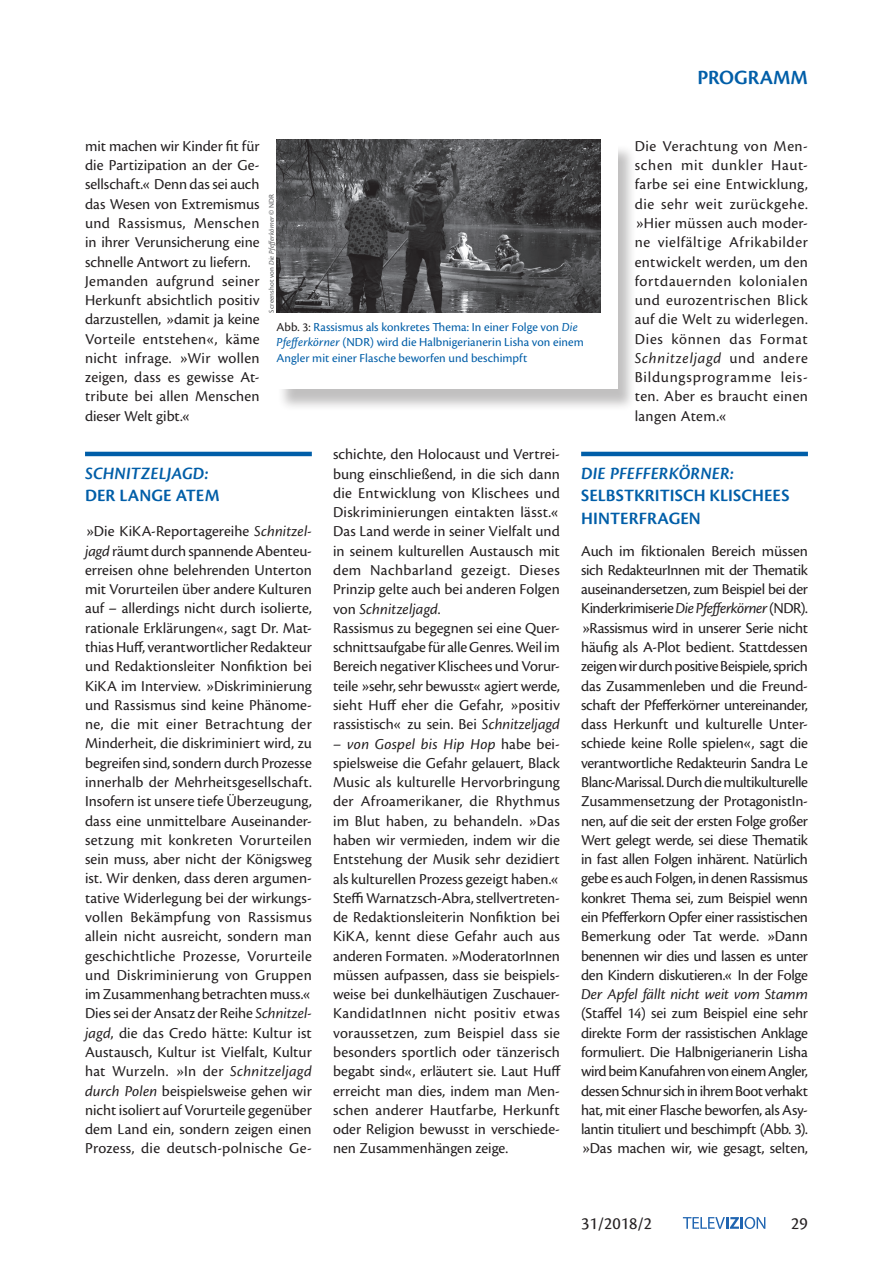
<style>
.page{position:relative;width:893px;height:1263px;background:#fff}
.page>*{position:absolute;margin:0;border:0;box-sizing:border-box;transform-origin:0 0}
.t1{font:600 21px "Cronos Pro";letter-spacing:-.005em;color:#005ea8}
.t2{font:600 18px/22.5px "Cronos Pro";letter-spacing:.005em;color:#005ea8}
.t3{font:italic 600 18px "Cronos Pro";color:#005ea8}
.t4{font:18px "Cronos Pro";color:#231f20}
.t5{font:15.75px/19.4px "Cronos Pro";letter-spacing:.005em;color:#231f20;text-align:justify}
.t6{font:italic 15.75px "Cronos Pro";letter-spacing:-.01em;color:#231f20}
.t7{font:12.75px/15.3px "Cronos Pro";letter-spacing:.005em;color:#005ea8}
.t8{font:7.5px "Cronos Pro";letter-spacing:.015em;color:#57585a}
.s1{font-style:italic}
.s2{color:#231f20}
</style>
<div class="page">
<svg style="left:683px;top:1217px;width:82px;height:12px"></svg>
<div style="left:277px;top:144px;width:360px;height:268px;background:#231f20;opacity:.28"></div>
<div style="left:277px;top:139px;width:341px;height:250px;background:#fff"></div>
<hr style="left:85px;top:452px;width:227px;height:4px;background:#005ea8">
<hr style="left:581px;top:452px;width:227px;height:4px;background:#005ea8">
<img style="left:277px;top:139px;width:324px;height:173px">
<p class="t5" style="left:85px;top:136px;width:176px;text-align:left">mit machen wir Kinder fit für die Partizipation an der Ge&shy;sellschaft.« Denn das sei auch das Wesen von Extremismus und Rassismus, Menschen in ihrer Verunsicherung eine schnelle Antwort zu liefern.<br>Jemanden aufgrund seiner<br>Herkunft absichtlich positiv darzustellen, »damit ja keine<br>Vorteile entstehen«, käme nicht infrage. »Wir wollen zeigen, dass es gewisse At&shy;tribute bei allen Menschen dieser Welt gibt.«</p>
<p class="t8" style="left:267px;top:312px;width:120px;rotate:-90deg">Screenshot von <span class="s1">Die Pfefferkörner</span> © NDR</p>
<p class="t7" style="left:277px;top:319px;width:309px"><span class="s2">Abb. 3:</span> Rassismus als konkretes Thema: In einer Folge von <span class="s1">Die<br>Pfefferkörner</span> (NDR) wird die Halbnigerianerin Lisha von einem<br>Angler mit einer Flasche beworfen und beschimpft</p>
<h1 class="t1" style="left:697px;top:65px;width:112px">PROGRAMM</h1>
<p class="t5" style="left:635px;top:136px;width:175px">Die Verachtung von Men&shy;schen mit dunkler Haut&shy;farbe sei eine Entwicklung, die sehr weit zurückgehe. »Hier müssen auch moder&shy;ne vielfältige Afrikabilder entwickelt werden, um den fortdauernden kolonialen und eurozentrischen Blick auf die Welt zu widerlegen.<br>Dies können das Format <span class="s1">Schnitzeljagd</span> und andere Bildungsprogramme leis&shy;ten. Aber es braucht einen langen Atem.«</p>
<p class="t3" style="left:85px;top:463px;width:125px">SCHNITZELJAGD:</p>
<p class="t2" style="left:85px;top:484px;width:136px">DER LANGE ATEM</p>
<p class="t5" style="left:85px;top:522px;width:228px">»Die KiKA-Reportagereihe <span class="s1">Schnitzel&shy;jagd</span> räumt durch spannende Abenteu&shy;erreisen ohne belehrenden Unterton mit Vorurteilen über andere Kulturen auf – allerdings nicht durch isolierte, rationale Erklärungen«, sagt Dr. Mat&shy;thias Huff, verantwortlicher Redakteur und Redaktionsleiter Nonfiktion bei KiKA im Interview. »Diskriminierung und Rassismus sind keine Phänome&shy;ne, die mit einer Betrachtung der Minderheit, die diskriminiert wird, zu begreifen sind, sondern durch Prozesse innerhalb der Mehrheitsgesellschaft.<br>Insofern ist unsere tiefe Überzeugung, dass eine unmittelbare Auseinander&shy;setzung mit konkreten Vorurteilen sein muss, aber nicht der Königsweg ist. Wir denken, dass deren argumen&shy;tative Widerlegung bei der wirkungs&shy;vollen Bekämpfung von Rassismus allein nicht ausreicht, sondern man geschichtliche Prozesse, Vorurteile und Diskriminierung von Gruppen im Zusammenhang betrachten muss.« Dies sei der Ansatz der Reihe <span class="s1">Schnitzel&shy;jagd</span>, die das Credo hätte: Kultur ist Austausch, Kultur ist Vielfalt, Kultur hat Wurzeln. »In der <span class="s1">Schnitzeljagd durch Polen</span> beispielsweise gehen wir nicht isoliert auf Vorurteile gegenüber dem Land ein, sondern zeigen einen Prozess, die deutsch-polnische Ge-</p>
<p class="t5" style="left:333px;top:445px;width:228px;text-align:left">schichte, den Holocaust und Vertrei&shy;bung einschließend, in die sich dann die Entwicklung von Klischees und Diskriminierungen eintakten lässt.« Das Land werde in seiner Vielfalt und in seinem kulturellen Austausch mit dem Nachbarland gezeigt. Dieses Prinzip gelte auch bei anderen Folgen von <span class="s1">Schnitzeljagd</span>.<br>Rassismus zu begegnen sei eine Quer&shy;schnittsaufgabe für alle Genres. Weil im Bereich negativer Klischees und Vorur&shy;teile »sehr, sehr bewusst« agiert werde, sieht Huff eher die Gefahr, »positiv rassistisch« zu sein. Bei <span class="s1">Schnitzeljagd</span></p>
<p class="t5" style="left:333px;top:734px;width:229px"><span class="s1">– von Gospel bis Hip Hop</span> habe bei&shy;spielsweise die Gefahr gelauert, Black Music als kulturelle Hervorbringung der Afroamerikaner, die Rhythmus im Blut haben, zu behandeln. »Das haben wir vermieden, indem wir die Entstehung der Musik sehr dezidiert als kulturellen Prozess gezeigt haben.« Steffi Warnatzsch-Abra, stellvertreten&shy;de Redaktionsleiterin Nonfiktion bei KiKA, kennt diese Gefahr auch aus anderen Formaten. »ModeratorInnen müssen aufpassen, dass sie beispiels&shy;weise bei dunkelhäutigen Zuschauer-KandidatInnen nicht positiv etwas voraussetzen, zum Beispiel dass sie besonders sportlich oder tänzerisch begabt sind«, erläutert sie. Laut Huff erreicht man dies, indem man Men&shy;schen anderer Hautfarbe, Herkunft oder Religion bewusst in verschiede&shy;nen Zusammenhängen zeige.</p>
<p class="t3" style="left:581px;top:463px;width:154px">DIE PFEFFERKÖRNER:</p>
<p class="t2" style="left:581px;top:484px;width:210px">SELBSTKRITISCH KLISCHEES<br>HINTERFRAGEN</p>
<p class="t5" style="left:581px;top:541px;width:228px">Auch im fiktionalen Bereich müssen sich RedakteurInnen mit der Thematik auseinandersetzen, zum Beispiel bei der Kinderkrimiserie <span class="s1">Die Pfefferkörner</span> (NDR). »Rassismus wird in unserer Serie nicht häufig als A-Plot bedient. Stattdessen zeigen wir durch positive Beispiele, sprich das Zusammenleben und die Freund&shy;schaft der Pfefferkörner untereinander, dass Herkunft und kulturelle Unter&shy;schiede keine Rolle spielen«, sagt die verantwortliche Redakteurin Sandra Le Blanc-Marissal. Durch die multikulturelle Zusammensetzung der ProtagonistIn&shy;nen, auf die seit der ersten Folge großer Wert gelegt werde, sei diese Thematik in fast allen Folgen inhärent. Natürlich gebe es auch Folgen, in denen Rassismus konkret Thema sei, zum Beispiel wenn ein Pfefferkorn Opfer einer rassistischen Bemerkung oder Tat werde. »Dann benennen wir dies und lassen es unter den Kindern diskutieren.« In der Folge</p>
<p class="t6" style="left:581px;top:985px;width:228px">Der Apfel fällt nicht weit vom Stamm</p>
<p class="t5" style="left:581px;top:1004px;width:228px">(Staffel 14) sei zum Beispiel eine sehr direkte Form der rassistischen Anklage formuliert. Die Halbnigerianerin Lisha wird beim Kanufahren von einem Angler, dessen Schnur sich in ihrem Boot verhakt hat, mit einer Flasche beworfen, als Asy&shy;lantin tituliert und beschimpft (Abb. 3). »Das machen wir, wie gesagt, selten,</p>
<p class="t4" style="left:581px;top:1213px;width:73px">31/2018/2</p>
<p class="t4" style="left:791px;top:1213px;width:18px">29</p>
</div>
